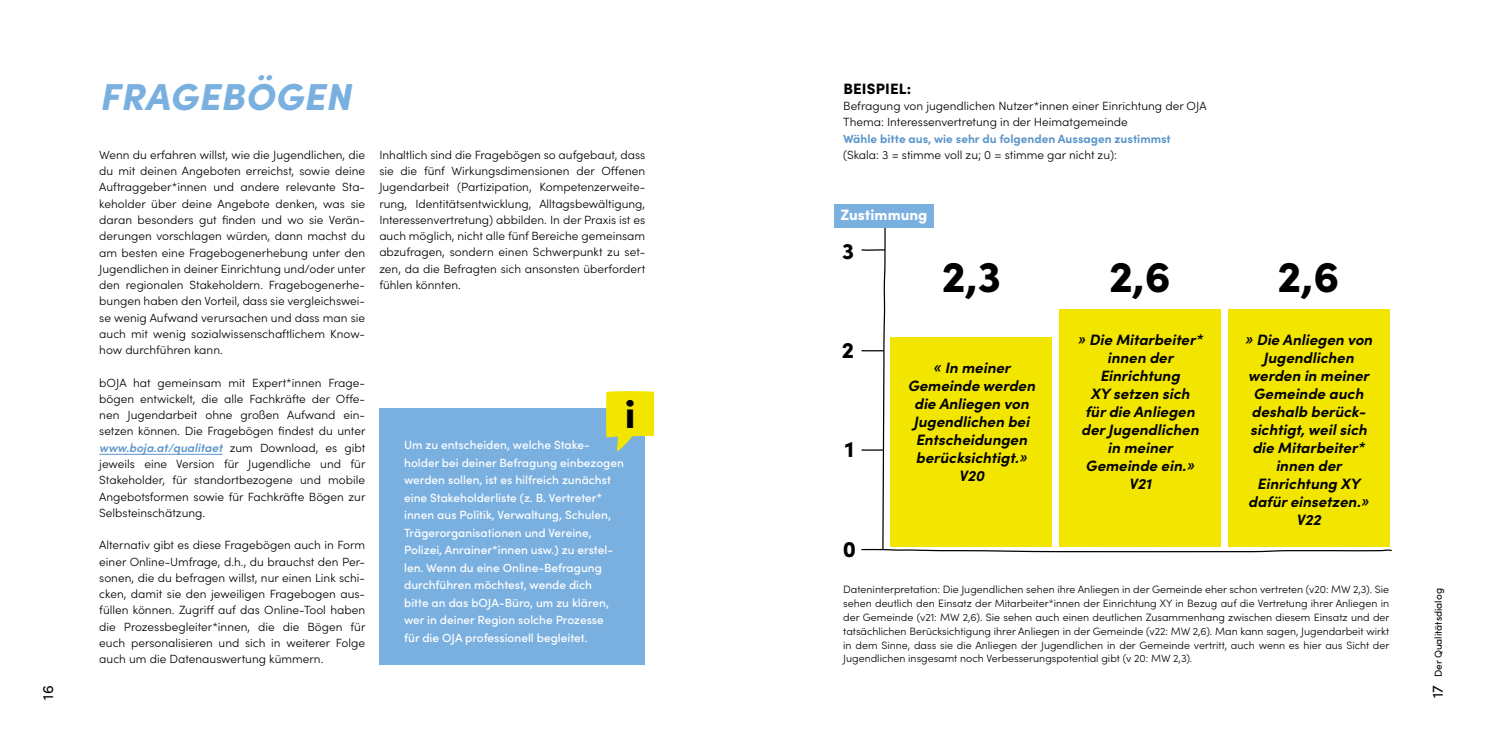
<style>
.page{position:relative;width:1489px;height:745px;background:#fff}
.page>*{position:absolute;margin:0;border:0;box-sizing:border-box;transform-origin:0 0}
.t1{font:900 43.75px "Sofia Pro";color:#000}
.t2{font:900 39.62px "Sofia Pro";color:#000}
.t3{font:italic 900 37.5px "Sofia Pro";letter-spacing:.01em;color:#7ab0e0}
.t4{font:900 22.5px "Sofia Pro";color:#000}
.t5{font:italic 700 15px/18px "Sofia Pro";color:#000;text-align:center}
.t6{font:900 15px "Sofia Pro";color:#fff}
.t7{font:900 15px "Sofia Pro";letter-spacing:.01em;color:#000}
.t8{font:15px "Sofia Pro";color:#000}
.t9{font:300 11.88px/16.2px "Sofia Pro";color:#000;text-align:justify}
.t10{font:500 11.88px/17.5px "Sofia Pro";color:#fff}
.t11{font:700 11.88px "Sofia Pro";color:#5b95cb}
.t12{font:300 10.62px/13.8px "Sofia Pro";color:#000;text-align:justify}
.t13{font:10px "Sofia Pro";color:#000}
.s1{font-weight:600;font-style:italic;color:#5b95cb}
.s2{font-size:15px}
</style>
<div class="page">
<hr style="left:99px;top:453px;width:123px;height:1px;background:#5b95cb">
<div style="left:379px;top:408px;width:266px;height:256px;background:#7ab0e0"></div>
<svg style="left:606px;top:391px;width:48px;height:60px"></svg>
<div style="left:834px;top:204px;width:99px;height:24px;background:#7ab0e0"></div>
<svg style="left:861px;top:204px;width:531px;height:348px"></svg>
<p class="t8" style="left:37px;top:699px;width:16px;rotate:-90deg">16</p>
<h3 class="t3" style="left:99px;top:67px;width:253px">FRAGEBÖGEN</h3>
<p class="t9" style="left:99px;top:146px;width:268px">Wenn du erfahren willst, wie die Jugendlichen, die du mit deinen Angeboten erreichst, sowie deine Auftraggeber*innen und andere relevante Sta&shy;keholder über deine Angebote denken, was sie daran besonders gut finden und wo sie Verän&shy;derungen vorschlagen würden, dann machst du am besten eine Fragebogenerhebung unter den Jugendlichen in deiner Einrichtung und/oder unter den regionalen Stakeholdern. Fragebogenerhe&shy;bungen haben den Vorteil, dass sie vergleichswei&shy;se wenig Aufwand verursachen und dass man sie auch mit wenig sozialwissenschaftlichem Know&shy;how durchführen kann.</p>
<p class="t9" style="left:99px;top:373px;width:268px">bOJA hat gemeinsam mit Expert*innen Frage&shy;bögen entwickelt, die alle Fachkräfte der Offe&shy;nen Jugendarbeit ohne großen Aufwand ein&shy;setzen können. Die Fragebögen findest du unter <span class="s1">www.boja.at/qualitaet</span> zum Download, es gibt jeweils eine Version für Jugendliche und für Stakeholder, für standortbezogene und mobile Angebotsformen sowie für Fachkräfte Bögen zur Selbsteinschätzung.</p>
<p class="t9" style="left:99px;top:536px;width:268px">Alternativ gibt es diese Fragebögen auch in Form einer Online-Umfrage, d.h., du brauchst den Per&shy;sonen, die du befragen willst, nur einen Link schi&shy;cken, damit sie den jeweiligen Fragebogen aus&shy;füllen können. Zugriff auf das Online-Tool haben die Prozessbegleiter*innen, die die Bögen für euch personalisieren und sich in weiterer Folge auch um die Datenauswertung kümmern.</p>
<p class="t9" style="left:379px;top:146px;width:267px">Inhaltlich sind die Fragebögen so aufgebaut, dass sie die fünf Wirkungsdimensionen der Offenen Jugendarbeit (Partizipation, Kompetenzerweite&shy;rung, Identitätsentwicklung, Alltagsbewältigung, Interessenvertretung) abbilden. In der Praxis ist es auch möglich, nicht alle fünf Bereiche gemeinsam abzufragen, sondern einen Schwerpunkt zu set&shy;zen, da die Befragten sich ansonsten überfordert fühlen könnten.</p>
<h2 class="t2" style="left:624px;top:382px;width:12px">i</h2>
<p class="t10" style="left:404px;top:435px;width:221px">Um zu entscheiden, welche Stake&shy;holder bei deiner Befragung einbezogen werden sollen, ist es hilfreich zunächst eine Stakeholderliste (z. B. Vertreter* innen aus Politik, Verwaltung, Schulen, Trägerorganisationen und Vereine, Polizei, Anrainer*innen usw.) zu erstel&shy;len. Wenn du eine Online-Befragung durchführen möchtest, wende dich<br>bitte an das bOJA-Büro, um zu klären, wer in deiner Region solche Prozesse<br>für die OJA professionell begleitet.</p>
<p class="t7" style="left:843px;top:77px;width:69px">BEISPIEL:</p>
<p class="t9" style="left:843px;top:97px;width:365px">Befragung von jugendlichen Nutzer*innen einer Einrichtung der OJA<br>Thema: Interessenvertretung in der Heimatgemeinde</p>
<p class="t11" style="left:843px;top:129px;width:329px">Wähle bitte aus, wie sehr du folgenden Aussagen zustimmst</p>
<p class="t9" style="left:843px;top:146px;width:275px">(Skala: 3 = stimme voll zu; 0 = stimme gar nicht zu):</p>
<p class="t6" style="left:840px;top:203px;width:89px">Zustimmung</p>
<h3 class="t4" style="left:842px;top:233px;width:13px">3</h3>
<h3 class="t4" style="left:841px;top:332px;width:14px">2</h3>
<h3 class="t4" style="left:845px;top:430px;width:11px">1</h3>
<h3 class="t4" style="left:842px;top:531px;width:15px">0</h3>
<h1 class="t1" style="left:941px;top:242px;width:61px">2,3</h1>
<p class="t5" style="left:907px;top:357px;width:129px">« In meiner<br>Gemeinde werden die Anliegen von<br>Jugendlichen bei<br>Entscheidungen berücksichtigt.»<br>V20</p>
<h1 class="t1" style="left:1108px;top:242px;width:63px">2,6</h1>
<h1 class="t1" style="left:1277px;top:242px;width:63px">2,6</h1>
<p class="t5" style="left:1077px;top:329px;width:127px">» Die Mitarbeiter* innen der<br>Einrichtung<br>XY setzen sich<br>für die Anliegen der Jugendlichen in meiner<br>Gemeinde ein.»<br>V21</p>
<p class="t5" style="left:1244px;top:329px;width:129px">» Die Anliegen von<br>Jugendlichen werden in meiner<br>Gemeinde auch deshalb berück&shy;sichtigt, weil sich die Mitarbeiter* innen der<br>Einrichtung XY dafür einsetzen.»<br>V22</p>
<p class="t12" style="left:843px;top:582px;width:547px">Dateninterpretation: Die Jugendlichen sehen ihre Anliegen in der Gemeinde eher schon vertreten (v20: MW 2,3). Sie sehen deutlich den Einsatz der Mitarbeiter*innen der Einrichtung XY in Bezug auf die Vertretung ihrer Anliegen in der Gemeinde (v21: MW 2,6). Sie sehen auch einen deutlichen Zusammenhang zwischen diesem Einsatz und der tatsächlichen Berücksichtigung ihrer Anliegen in der Gemeinde (v22: MW 2,6). Man kann sagen, Jugendarbeit wirkt in dem Sinne, dass sie die Anliegen der Jugendlichen in der Gemeinde vertritt, auch wenn es hier aus Sicht der Jugendlichen insgesamt noch Verbesserungspotential gibt (v 20: MW 2,3).</p>
<p class="t13" style="left:1430px;top:697px;width:111px;rotate:-90deg"><span class="s2">17</span> Der Qualitätsdialog</p>
</div>
